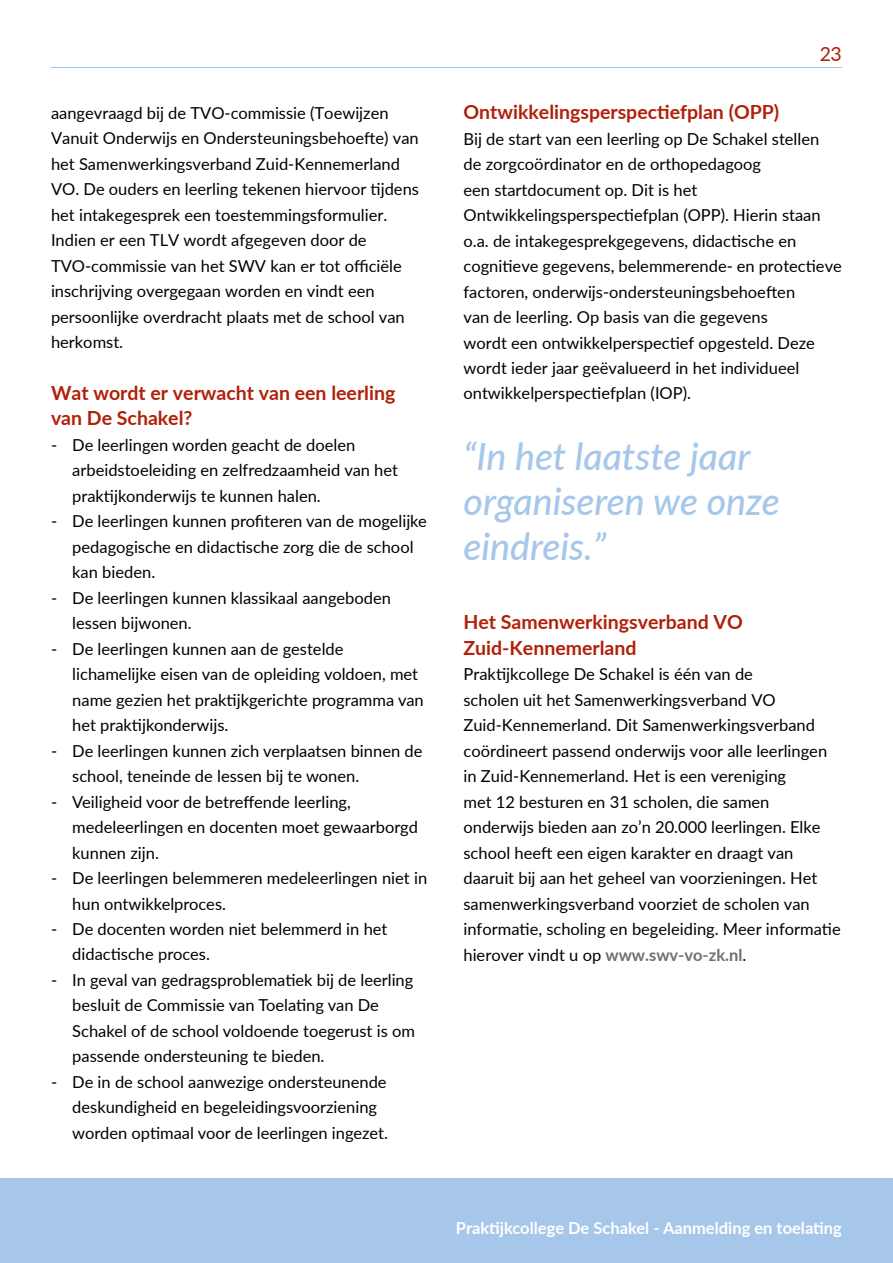
<style>
.page{position:relative;width:893px;height:1263px;background:#fff}
.page>*{position:absolute;margin:0;border:0;box-sizing:border-box;transform-origin:0 0}
.t1{font:italic 500 37.5px/45px "Lato";color:#a6c7ea}
.t2{font:700 19.5px/25.5px "Lato";color:#b12009}
.t3{font:19.5px "Lato";color:#b12009}
.t4{font:16.5px/25.5px "Lato";color:#000}
.t5{font:700 16.5px "Lato";color:#fff}
.s1{font-weight:700;color:#706f6f}
</style>
<div class="page">
<hr style="left:51px;top:67px;width:791px;height:1px;background:#a6c7ea">
<div style="left:0;top:1178px;width:893px;height:85px;background:#a6c7ea"></div>
<p class="t4" style="left:51px;top:99px;width:369px">aangevraagd bij de TVO-commissie (Toewijzen Vanuit Onderwijs en Ondersteuningsbehoefte) van het Samenwerkingsverband Zuid-Kennemerland VO. De ouders en leerling tekenen hiervoor tijdens het intakegesprek een toestemmingsformulier.<br>Indien er een TLV wordt afgegeven door de TVO-commissie van het SWV kan er tot officiële inschrijving overgegaan worden en vindt een persoonlijke overdracht plaats met de school van herkomst.</p>
<p class="t2" style="left:51px;top:379px;width:346px">Wat wordt er verwacht van een leerling van De Schakel?</p>
<p class="t4" style="left:72px;top:431px;width:327px;text-indent:-21px">- De leerlingen worden geacht de doelen arbeidstoeleiding en zelfredzaamheid van het praktijkonderwijs te kunnen halen.</p>
<p class="t4" style="left:72px;top:508px;width:356px;text-indent:-21px">- De leerlingen kunnen profiteren van de mogelijke pedagogische en didactische zorg die de school kan bieden.</p>
<p class="t4" style="left:72px;top:584px;width:320px;text-indent:-21px">- De leerlingen kunnen klassikaal aangeboden lessen bijwonen.</p>
<p class="t4" style="left:72px;top:635px;width:353px;text-indent:-21px">- De leerlingen kunnen aan de gestelde lichamelijke eisen van de opleiding voldoen, met name gezien het praktijkgerichte programma van het praktijkonderwijs.</p>
<p class="t4" style="left:72px;top:737px;width:352px;text-indent:-21px">- De leerlingen kunnen zich verplaatsen binnen de school, teneinde de lessen bij te wonen.</p>
<p class="t4" style="left:72px;top:788px;width:347px;text-indent:-21px">- Veiligheid voor de betreffende leerling, medeleerlingen en docenten moet gewaarborgd kunnen zijn.</p>
<p class="t4" style="left:72px;top:864px;width:356px;text-indent:-21px">- De leerlingen belemmeren medeleerlingen niet in hun ontwikkelproces.</p>
<p class="t4" style="left:72px;top:915px;width:317px;text-indent:-21px">- De docenten worden niet belemmerd in het didactische proces.</p>
<p class="t4" style="left:72px;top:966px;width:344px;text-indent:-21px">- In geval van gedragsproblematiek bij de leerling besluit de Commissie van Toelating van De Schakel of de school voldoende toegerust is om passende ondersteuning te bieden.</p>
<p class="t4" style="left:72px;top:1068px;width:317px;text-indent:-21px">- De in de school aanwezige ondersteunende deskundigheid en begeleidingsvoorziening worden optimaal voor de leerlingen ingezet.</p>
<p class="t3" style="left:820px;top:40px;width:24px">23</p>
<p class="t2" style="left:463px;top:98px;width:317px">Ontwikkelingsperspectiefplan (OPP)</p>
<p class="t4" style="left:463px;top:125px;width:380px">Bij de start van een leerling op De Schakel stellen<br>de zorgcoördinator en de orthopedagoog<br>een startdocument op. Dit is het Ontwikkelingsperspectiefplan (OPP). Hierin staan o.a. de intakegesprekgegevens, didactische en cognitieve gegevens, belemmerende- en protectieve factoren, onderwijs-ondersteuningsbehoeften<br>van de leerling. Op basis van die gegevens<br>wordt een ontwikkelperspectief opgesteld. Deze wordt ieder jaar geëvalueerd in het individueel ontwikkelperspectiefplan (IOP).</p>
<h1 class="t1" style="left:463px;top:432px;width:318px">“In het laatste jaar organiseren we onze eindreis.”</h1>
<p class="t2" style="left:463px;top:608px;width:281px">Het Samenwerkingsverband VO<br>Zuid-Kennemerland</p>
<p class="t4" style="left:463px;top:661px;width:379px">Praktijkcollege De Schakel is één van de<br>scholen uit het Samenwerkingsverband VO Zuid-Kennemerland. Dit Samenwerkingsverband coördineert passend onderwijs voor alle leerlingen in Zuid-Kennemerland. Het is een vereniging<br>met 12 besturen en 31 scholen, die samen onderwijs bieden aan zo’n 20.000 leerlingen. Elke school heeft een eigen karakter en draagt van daaruit bij aan het geheel van voorzieningen. Het samenwerkingsverband voorziet de scholen van informatie, scholing en begeleiding. Meer informatie hierover vindt u op <span class="s1">www.swv-vo-zk.nl</span>.</p>
<p class="t5" style="left:456px;top:1215px;width:387px">Praktijkcollege De Schakel - Aanmelding en toelating</p>
</div>
